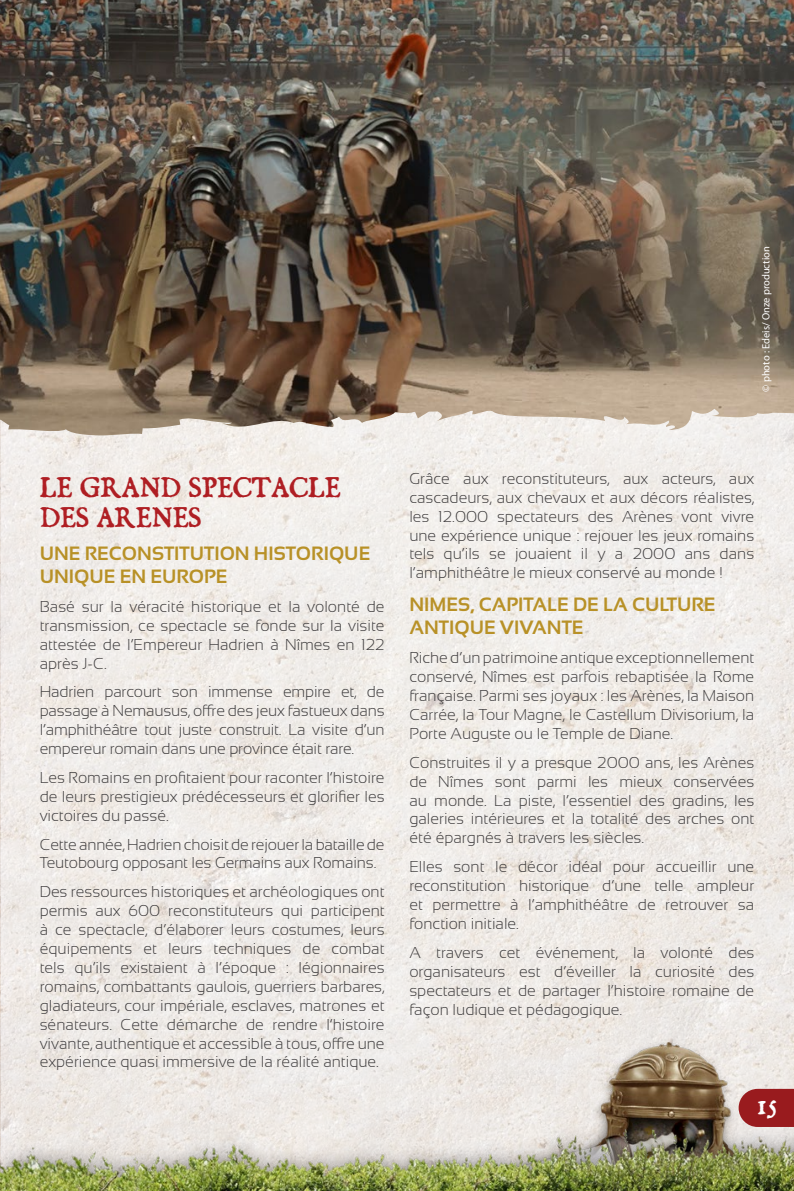
<style>
.page{position:relative;width:794px;height:1191px;background:#fff}
.page>*{position:absolute;margin:0;border:0;box-sizing:border-box;transform-origin:0 0}
.t1{font:24.5px/29.4px "Dominican Small Caps";color:#af1e23}
.t2{font:24.5px "Dominican Small Caps";color:#fff}
.t3{font:700 19.25px/23.1px "Sansation";color:#b89127}
.t4{font:300 15.75px/18.9px "Sansation";color:#3c3a3b;text-align:justify}
.t5{font:10.5px "Myriad Pro";color:#fff}
</style>
<div class="page">
<img style="left:0;top:435px;width:794px;height:673px">
<img style="left:368px;top:1015px;width:426px;height:93px">
<img style="left:0;top:1108px;width:794px;height:83px">
<img style="left:0;top:0;width:794px;height:435px">
<svg style="left:738px;top:1088px;width:56px;height:39px;background:#a13033"></svg>
<p class="t5" style="left:759px;top:392px;width:147px;rotate:-90deg">© photo : Edeis/ Onze production</p>
<h1 class="t1" style="left:40px;top:473px;width:302px">LE GRAND SPECTACLE<br>DES ARENES</h1>
<p class="t3" style="left:40px;top:541px;width:332px">UNE RECONSTITUTION HISTORIQUE<br>UNIQUE EN EUROPE</p>
<p class="t4" style="left:40px;top:597px;width:346px">Basé sur la véracité historique et la volonté de transmission, ce spectacle se fonde sur la visite attestée de l’Empereur Hadrien à Nîmes en 122 après J-C.</p>
<p class="t4" style="left:40px;top:682px;width:346px">Hadrien parcourt son immense empire et, de passage à Nemausus, offre des jeux fastueux dans l’amphithéâtre tout juste construit. La visite d’un empereur romain dans une province était rare.</p>
<p class="t4" style="left:40px;top:768px;width:346px">Les Romains en profitaient pour raconter l’histoire de leurs prestigieux prédécesseurs et glorifier les victoires du passé.</p>
<p class="t4" style="left:40px;top:834px;width:346px">Cette année, Hadrien choisit de rejouer la bataille de<br>Teutobourg opposant les Germains aux Romains.</p>
<p class="t4" style="left:40px;top:882px;width:346px">Des ressources historiques et archéologiques ont permis aux 600 reconstituteurs qui participent à ce spectacle, d’élaborer leurs costumes, leurs équipements et leurs techniques de combat tels qu’ils existaient à l’époque : légionnaires romains, combattants gaulois, guerriers barbares, gladiateurs, cour impériale, esclaves, matrones et sénateurs. Cette démarche de rendre l’histoire vivante, authentique et accessible à tous, offre une expérience quasi immersive de la réalité antique.</p>
<p class="t4" style="left:409px;top:469px;width:346px">Grâce aux reconstituteurs, aux acteurs, aux cascadeurs, aux chevaux et aux décors réalistes, les 12.000 spectateurs des Arènes vont vivre une expérience unique : rejouer les jeux romains tels qu’ils se jouaient il y a 2000 ans dans l’amphithéâtre le mieux conservé au monde !</p>
<p class="t3" style="left:409px;top:593px;width:308px">NIMES, CAPITALE DE LA CULTURE<br>ANTIQUE VIVANTE</p>
<p class="t4" style="left:409px;top:648px;width:346px">Riche d’un patrimoine antique exceptionnellement conservé, Nîmes est parfois rebaptisée la Rome française. Parmi ses joyaux : les Arènes, la Maison Carrée, la Tour Magne, le Castellum Divisorium, la Porte Auguste ou le Temple de Diane.</p>
<p class="t4" style="left:409px;top:753px;width:346px">Construites il y a presque 2000 ans, les Arènes de Nîmes sont parmi les mieux conservées au monde. La piste, l’essentiel des gradins, les galeries intérieures et la totalité des arches ont été épargnés à travers les siècles.</p>
<p class="t4" style="left:409px;top:857px;width:346px">Elles sont le décor idéal pour accueillir une reconstitution historique d’une telle ampleur et permettre à l’amphithéâtre de retrouver sa fonction initiale.</p>
<p class="t4" style="left:409px;top:943px;width:346px">A travers cet événement, la volonté des organisateurs est d’éveiller la curiosité des spectateurs et de partager l’histoire romaine de façon ludique et pédagogique.</p>
<h1 class="t2" style="left:757px;top:1087px;width:21px">15</h1>
</div>
